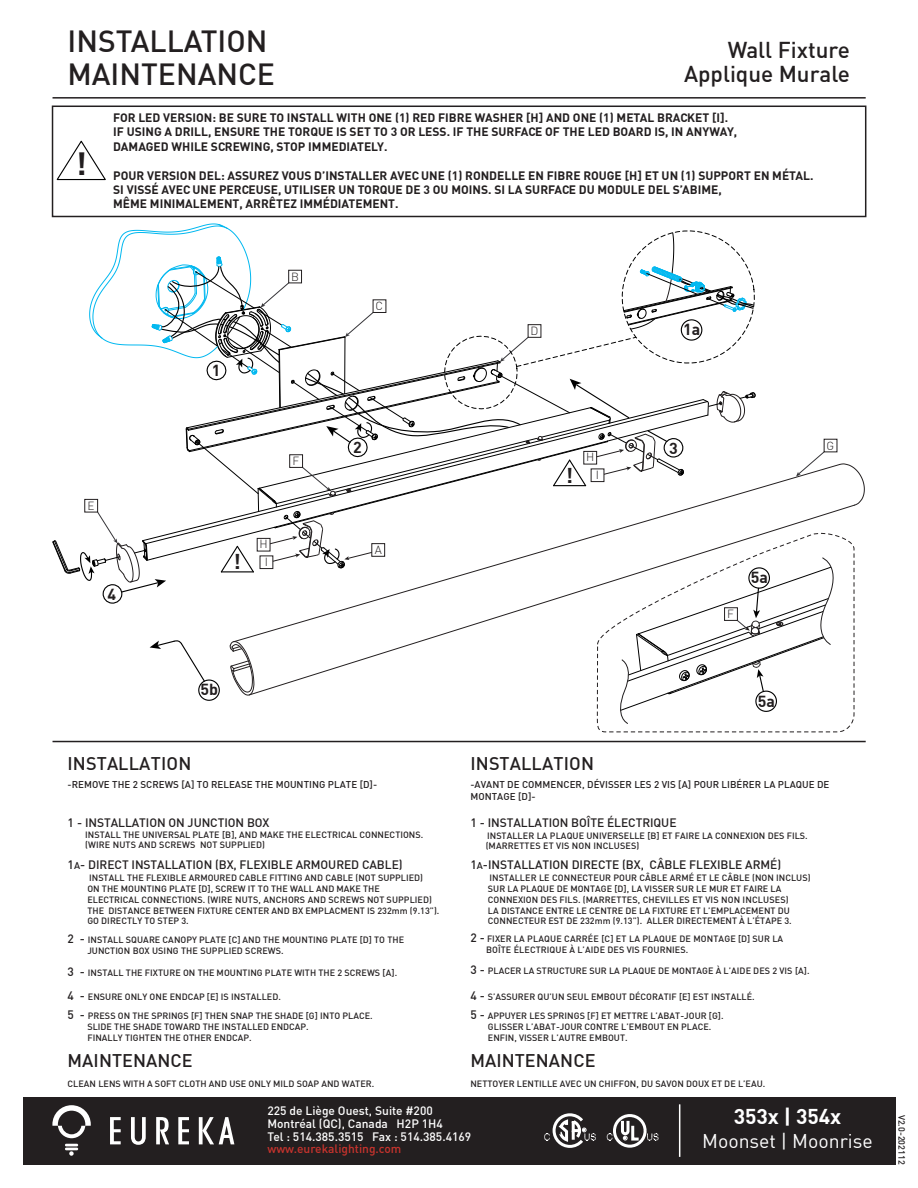
<style>
.page{position:relative;width:918px;height:1188px;background:#fff}
.page>*{position:absolute;margin:0;border:0;box-sizing:border-box;transform-origin:0 0}
.t1{font:700 31.5px "DIN";color:#231f20}
.t2{font:500 30px/33px "DIN";color:#231f20}
.t3{font:500 22.5px/24px "DIN";color:#231f20;text-align:right}
.t4{font:700 21px "DIN";color:#fff}
.t5{font:700 21px "DIN";color:#231f20}
.t6{font:19.5px "DIN";color:#fff}
.t7{font:500 18px "DIN";letter-spacing:.005em;color:#231f20}
.t8{font:700 15.75px "DIN";color:#231f20}
.t9{font:700 12px/14.4px "DIN";color:#231f20}
.t10{font:500 12px "DIN";letter-spacing:-.005em;color:#231f20}
.t11{font:500 12px/12.8px "DIN";color:#fff}
.t12{font:500 12px "DIN";color:#c7332d}
.t13{font:300 11.55px "DIN";color:#231f20}
.t14{font:500 9.75px/11.7px "DIN";letter-spacing:.005em;color:#231f20}
.t15{font:500 9px/10.8px "DIN";letter-spacing:.005em;color:#231f20}
.t16{font:500 9px "DIN";color:#201d1e}
.s1{font-weight:300;font-size:11.55px}
.s2{font-size:9.75px}
.s3{font-size:12px}
</style>
<div class="page">
<div style="left:23px;top:1097px;width:872px;height:67px;background:#231f20"></div>
<hr style="left:679px;top:1104px;width:1px;height:53px;background:#fff">
<svg style="left:613px;top:1114px;width:34px;height:34px"></svg>
<svg style="left:607px;top:1133px;width:6px;height:8px"></svg>
<svg style="left:619px;top:1118px;width:40px;height:24px"></svg>
<svg style="left:110px;top:1117px;width:11px;height:27px"></svg>
<svg style="left:178px;top:1117px;width:11px;height:27px"></svg>
<svg style="left:156px;top:1117px;width:13px;height:27px"></svg>
<svg style="left:131px;top:1117px;width:15px;height:28px"></svg>
<svg style="left:199px;top:1117px;width:35px;height:27px"></svg>
<svg style="left:52px;top:1105px;width:39px;height:33px"></svg>
<svg style="left:65px;top:1144px;width:13px;height:12px"></svg>
<svg style="left:544px;top:1113px;width:52px;height:35px"></svg>
<hr style="left:53px;top:97px;width:813px;height:2px;background:#231f20">
<hr style="left:53px;top:741px;width:813px;height:1px;background:#231f20">
<svg style="left:53px;top:224px;width:812px;height:502px"></svg>
<div style="left:52px;top:106px;width:814px;height:111px;border:2px solid #231f20"></div>
<svg style="left:56px;top:140px;width:50px;height:41px"></svg>
<h2 class="t2" style="left:68px;top:23px;width:209px">INSTALLATION<br>MAINTENANCE</h2>
<h3 class="t3" style="left:684px;top:37px;width:167px">Wall Fixture<br>Applique Murale</h3>
<h1 class="t1" style="left:76px;top:143px;width:12px">!</h1>
<h3 class="t9" style="left:113px;top:110px;width:626px">FOR LED VERSION: BE SURE TO INSTALL WITH ONE (1) RED FIBRE WASHER [H] AND ONE (1) METAL BRACKET [I].<br>IF USING A DRILL, ENSURE THE TORQUE IS SET TO 3 OR LESS. IF THE SURFACE OF THE LED BOARD IS, IN ANYWAY,<br>DAMAGED WHILE SCREWING, STOP IMMEDIATELY.</h3>
<p class="t9" style="left:113px;top:168px;width:702px">POUR VERSION DEL: ASSUREZ VOUS D’INSTALLER AVEC UNE (1) RONDELLE EN FIBRE ROUGE [H] ET UN (1) SUPPORT EN MÉTAL.<br>SI VISSÉ AVEC UNE PERCEUSE, UTILISER UN TORQUE DE 3 OU MOINS. SI LA SURFACE DU MODULE DEL S’ABIME,<br>MÊME MINIMALEMENT, ARRÊTEZ IMMÉDIATEMENT.</p>
<h3 class="t8" style="left:212px;top:360px;width:10px">1</h3>
<p class="t13" style="left:291px;top:269px;width:9px">B</p>
<p class="t13" style="left:376px;top:299px;width:9px">C</p>
<p class="t13" style="left:530px;top:324px;width:9px">D</p>
<h3 class="t8" style="left:683px;top:319px;width:19px">1a</h3>
<p class="t13" style="left:87px;top:499px;width:9px">E</p>
<h3 class="t8" style="left:108px;top:584px;width:10px">4</h3>
<p class="t13" style="left:260px;top:537px;width:10px">H</p>
<h3 class="t5" style="left:233px;top:548px;width:36px">! <span class="s1">I</span></h3>
<h3 class="t8" style="left:353px;top:437px;width:10px">2</h3>
<h3 class="t8" style="left:669px;top:438px;width:10px">3</h3>
<p class="t13" style="left:292px;top:454px;width:8px">F</p>
<p class="t13" style="left:586px;top:450px;width:10px">H</p>
<p class="t13" style="left:375px;top:542px;width:9px">A</p>
<h3 class="t5" style="left:566px;top:461px;width:9px">!</h3>
<p class="t13" style="left:596px;top:468px;width:5px">I</p>
<p class="t13" style="left:727px;top:607px;width:8px">F</p>
<h3 class="t8" style="left:751px;top:567px;width:19px">5a</h3>
<p class="t13" style="left:826px;top:439px;width:9px">G</p>
<h3 class="t8" style="left:200px;top:680px;width:19px">5b</h3>
<h3 class="t7" style="left:68px;top:752px;width:125px">INSTALLATION</h3>
<h3 class="t7" style="left:470px;top:752px;width:125px">INSTALLATION</h3>
<h3 class="t8" style="left:758px;top:691px;width:19px">5a</h3>
<p class="t14" style="left:68px;top:778px;width:311px">-REMOVE THE 2 SCREWS [A] TO RELEASE THE MOUNTING PLATE [D]-</p>
<p class="t14" style="left:470px;top:778px;width:361px">-AVANT DE COMMENCER, DÉVISSER LES 2 VIS [A] POUR LIBÉRER LA PLAQUE DE<br>MONTAGE [D]-</p>
<h3 class="t10" style="left:68px;top:815px;width:203px">1 - INSTALLATION ON JUNCTION BOX</h3>
<p class="t15" style="left:85px;top:829px;width:340px">INSTALL THE UNIVERSAL PLATE [B], AND MAKE THE ELECTRICAL CONNECTIONS. (WIRE NUTS AND SCREWS NOT SUPPLIED)</p>
<h3 class="t10" style="left:68px;top:857px;width:337px">1<span class="s2">A</span>- DIRECT INSTALLATION (BX, FLEXIBLE ARMOURED CABLE)</h3>
<p class="t15" style="left:87px;top:872px;width:354px">INSTALL THE FLEXIBLE ARMOURED CABLE FITTING AND CABLE (NOT SUPPLIED)<br>ON THE MOUNTING PLATE [D], SCREW IT TO THE WALL AND MAKE THE<br>ELECTRICAL CONNECTIONS. (WIRE NUTS, ANCHORS AND SCREWS NOT SUPPLIED)<br>THE DISTANCE BETWEEN FIXTURE CENTER AND BX EMPLACMENT IS 232mm (9.13”).<br>GO DIRECTLY TO STEP 3.</p>
<p class="t15" style="left:87px;top:935px;width:318px;text-indent:-20px"><span class="s3">2 -</span> INSTALL SQUARE CANOPY PLATE [C] AND THE MOUNTING PLATE [D] TO THE<br>JUNCTION BOX USING THE SUPPLIED SCREWS.</p>
<h3 class="t10" style="left:470px;top:815px;width:208px">1 - INSTALLATION BOÎTE ÉLECTRIQUE</h3>
<p class="t15" style="left:486px;top:830px;width:324px">INSTALLER LA PLAQUE UNIVERSELLE [B] ET FAIRE LA CONNEXION DES FILS. (MARRETTES ET VIS NON INCLUSES)</p>
<h3 class="t10" style="left:470px;top:857px;width:312px">1<span class="s2">A</span>-INSTALLATION DIRECTE (BX, CÂBLE FLEXIBLE ARMÉ)</h3>
<p class="t15" style="left:488px;top:872px;width:324px">INSTALLER LE CONNECTEUR POUR CÂBLE ARMÉ ET LE CÂBLE (NON INCLUS)<br>SUR LA PLAQUE DE MONTAGE [D], LA VISSER SUR LE MUR ET FAIRE LA CONNEXION DES FILS. (MARRETTES, CHEVILLES ET VIS NON INCLUSES)<br>LA DISTANCE ENTRE LE CENTRE DE LA FIXTURE ET L’EMPLACEMENT DU CONNECTEUR EST DE 232mm (9.13”). ALLER DIRECTEMENT À L’ÉTAPE 3.</p>
<p class="t15" style="left:486px;top:933px;width:299px;text-indent:-16px"><span class="s3">2 -</span> FIXER LA PLAQUE CARRÉE [C] ET LA PLAQUE DE MONTAGE [D] SUR LA<br>BOÎTE ÉLECTRIQUE À L’AIDE DES VIS FOURNIES.</p>
<p class="t15" style="left:68px;top:967px;width:331px"><span class="s3">3 -</span> INSTALL THE FIXTURE ON THE MOUNTING PLATE WITH THE 2 SCREWS [A].</p>
<p class="t15" style="left:470px;top:965px;width:341px"><span class="s3">3 -</span> PLACER LA STRUCTURE SUR LA PLAQUE DE MONTAGE À L’AIDE DES 2 VIS [A].</p>
<p class="t15" style="left:68px;top:991px;width:215px"><span class="s3">4 -</span> ENSURE ONLY ONE ENDCAP [E] IS INSTALLED.</p>
<p class="t15" style="left:470px;top:991px;width:286px"><span class="s3">4 -</span> S’ASSURER QU’UN SEUL EMBOUT DÉCORATIF [E] EST INSTALLÉ.</p>
<p class="t15" style="left:87px;top:1011px;width:287px;text-indent:-20px"><span class="s3">5 -</span> PRESS ON THE SPRINGS [F] THEN SNAP THE SHADE [G] INTO PLACE.<br>SLIDE THE SHADE TOWARD THE INSTALLED ENDCAP.<br>FINALLY TIGHTEN THE OTHER ENDCAP.</p>
<p class="t15" style="left:488px;top:1011px;width:237px;text-indent:-18px"><span class="s3">5 -</span> APPUYER LES SPRINGS [F] ET METTRE L’ABAT-JOUR [G].<br>GLISSER L’ABAT-JOUR CONTRE L’EMBOUT EN PLACE.<br>ENFIN, VISSER L’AUTRE EMBOUT.</p>
<h3 class="t7" style="left:68px;top:1049px;width:127px">MAINTENANCE</h3>
<h3 class="t7" style="left:470px;top:1049px;width:127px">MAINTENANCE</h3>
<p class="t15" style="left:68px;top:1078px;width:308px">CLEAN LENS WITH A SOFT CLOTH AND USE ONLY MILD SOAP AND WATER.</p>
<p class="t15" style="left:470px;top:1078px;width:297px">NETTOYER LENTILLE AVEC UN CHIFFON, DU SAVON DOUX ET DE L’EAU.</p>
<h3 class="t11" style="left:267px;top:1104px;width:205px">225 de Liège Ouest, Suite #200<br>Montréal (QC), Canada H2P 1H4<br>Tel : 514.385.3515 Fax : 514.385.4169</h3>
<h3 class="t12" style="left:267px;top:1141px;width:136px">www.eurekalighting.com</h3>
<h3 class="t4" style="left:734px;top:1103px;width:109px">353x | 354x</h3>
<h3 class="t6" style="left:702px;top:1129px;width:172px">Moonset | Moonrise</h3>
<p class="t16" style="left:908px;top:1115px;width:51px;rotate:90deg">V2.0-202112</p>
</div>
